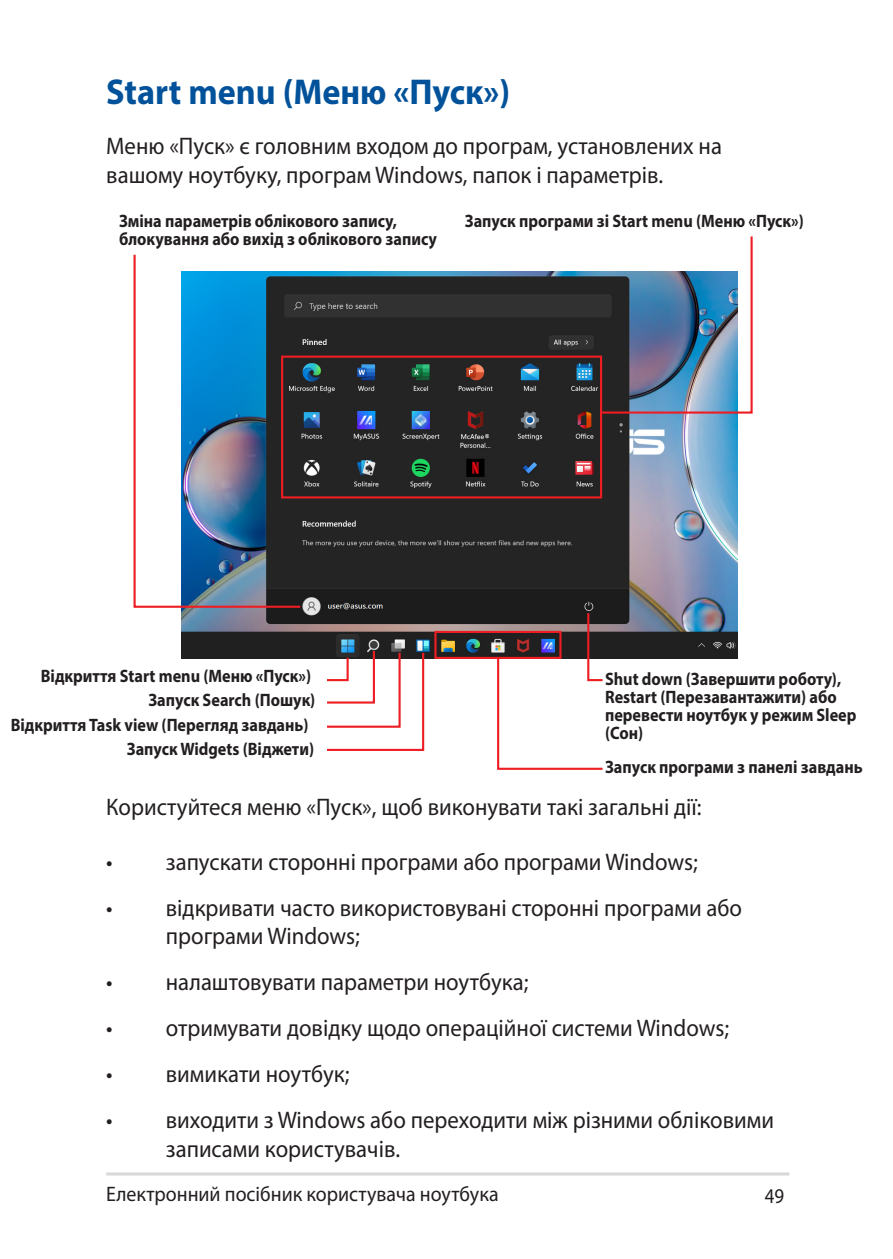
<style>
.page{position:relative;width:893px;height:1259px;background:#fff}
.page>*{position:absolute;margin:0;border:0;box-sizing:border-box;transform-origin:0 0}
.t1{font:700 36px "Myriad Pro";color:#01529a;scale:.95 1}
.t2{font:24px/28.8px "Myriad Pro";color:#231f20;scale:.95 1}
.t3{font:21px "Myriad Pro";color:#231f20;scale:.95 1}
.t4{font:21px "Myriad Pro";color:#231f20;scale:.9 1}
.t5{font:700 18px/18px "Myriad Pro";color:#231f20;scale:.9 1}
</style>
<div class="page">
<hr style="left:106px;top:1172px;width:683px;height:3px;background:#d8d8d8">
<img style="left:181px;top:272px;width:556px;height:387px">
<img style="left:599px;top:236px;width:154px;height:179px">
<div style="left:281px;top:355px;width:321px;height:143px;border:2px solid #ee1d23"></div>
<div style="left:434px;top:631px;width:127px;height:28px;border:2px solid #ee1d23"></div>
<svg style="left:325px;top:649px;width:100px;height:102px"></svg>
<img style="left:133px;top:254px;width:169px;height:355px">
<svg style="left:496px;top:611px;width:109px;height:159px"></svg>
<h1 class="t1" style="left:106px;top:69px;width:426px">Start menu (Меню «Пуск»)</h1>
<p class="t2" style="left:106px;top:131px;width:650px">Меню «Пуск» є головним входом до програм, установлених на вашому ноутбуку, програм Windows, папок і параметрів.</p>
<p class="t5" style="left:119px;top:212px;width:355px">Зміна параметрів облікового запису, блокування або вихід з облікового запису</p>
<p class="t5" style="left:465px;top:212px;width:378px">Запуск програми зі Start menu (Меню «Пуск»)</p>
<p class="t5" style="left:41px;top:667px;width:302px">Відкриття Start menu (Меню «Пуск»)</p>
<p class="t5" style="left:11px;top:716px;width:333px">Відкриття Task view (Перегляд завдань)</p>
<p class="t5" style="left:148px;top:690px;width:187px">Запуск Search (Пошук)</p>
<p class="t5" style="left:127px;top:739px;width:210px">Запуск Widgets (Віджети)</p>
<p class="t5" style="left:605px;top:669px;width:281px">Shut down (Завершити роботу),<br>Restart (Перезавантажити) або перевести ноутбук у режим Sleep (Сон)</p>
<p class="t5" style="left:605px;top:757px;width:288px">Запуск програми з панелі завдань</p>
<p class="t2" style="left:106px;top:792px;width:628px">Користуйтеся меню «Пуск», щоб виконувати такі загальні дії:</p>
<p class="t2" style="left:106px;top:847px;width:624px">• запускати сторонні програми або програми Windows;</p>
<p class="t2" style="left:166px;top:893px;width:608px;text-indent:-60px">• відкривати часто використовувані сторонні програми або програми Windows;</p>
<p class="t2" style="left:106px;top:967px;width:446px">• налаштовувати параметри ноутбука;</p>
<p class="t2" style="left:106px;top:1013px;width:657px">• отримувати довідку щодо операційної системи Windows;</p>
<p class="t2" style="left:106px;top:1059px;width:257px">• вимикати ноутбук;</p>
<p class="t2" style="left:166px;top:1105px;width:642px;text-indent:-60px">• виходити з Windows або переходити між різними обліковими записами користувачів.</p>
<p class="t3" style="left:106px;top:1180px;width:415px">Електронний посібник користувача ноутбука</p>
<p class="t4" style="left:765px;top:1182px;width:23px">49</p>
</div>
